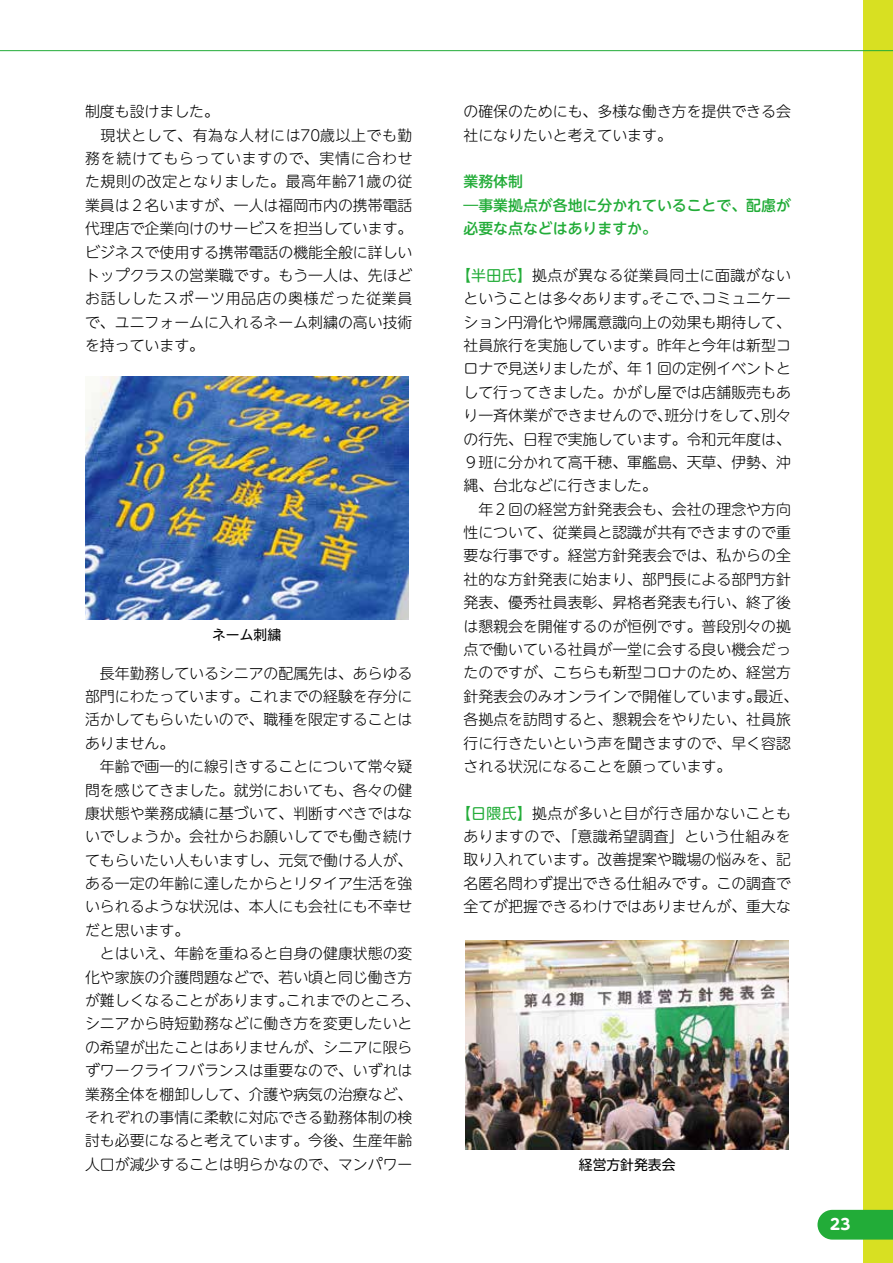
<style>
.page{position:relative;width:893px;height:1263px;background:#fff}
.page>*{position:absolute;margin:0;border:0;box-sizing:border-box;transform-origin:0 0}
.t1{font:700 15px "UD Shin M Go Pro";color:#fff}
.t2{font:300 14.85px/23.4px "UD Shin M Go Pro";color:#000}
.t3{font:500 14.85px/23.4px "UD Shin M Go Pro";color:#22ac38}
.t4{font:13.8px "UD Shin M Go Pro";color:#000}
.s1{font-weight:400;color:#22ac38}
</style>
<div class="page">
<div style="left:863px;top:0;width:30px;height:1263px;background:#d8e022"></div>
<hr style="left:0;top:50px;width:893px;height:1px;background:#22ac38">
<img style="left:85px;top:377px;width:323px;height:242px">
<img style="left:466px;top:941px;width:323px;height:208px">
<div style="left:817px;top:1210px;width:76px;height:29px;background:#22ac38"></div>
<p class="t2" style="left:85px;top:99px;width:329px">制度も設けました。<br>　現状として、有為な人材には70歳以上でも勤務を続けてもらっていますので、実情に合わせた規則の改定となりました。最高年齢71歳の従業員は２名いますが、一人は福岡市内の携帯電話代理店で企業向けのサービスを担当しています。ビジネスで使用する携帯電話の機能全般に詳しいトップクラスの営業職です。もう一人は、先ほどお話ししたスポーツ用品店の奥様だった従業員で、ユニフォームに入れるネーム刺繍の高い技術を持っています。</p>
<p class="t4" style="left:212px;top:623px;width:71px">ネーム刺繍</p>
<p class="t2" style="left:85px;top:660px;width:336px">　長年勤務しているシニアの配属先は、あらゆる部門にわたっています。これまでの経験を存分に活かしてもらいたいので、職種を限定することはありません。<br>　年齢で画一的に線引きすることについて常々疑問を感じてきました。就労においても、各々の健康状態や業務成績に基づいて、判断すべきではないでしょうか。会社からお願いしてでも働き続けてもらいたい人もいますし、元気で働ける人が、ある一定の年齢に達したからとリタイア生活を強いられるような状況は、本人にも会社にも不幸せだと思います。<br>　とはいえ、年齢を重ねると自身の健康状態の変化や家族の介護問題などで、若い頃と同じ働き方が難しくなることがあります。これまでのところ、シニアから時短勤務などに働き方を変更したいとの希望が出たことはありませんが、シニアに限らずワークライフバランスは重要なので、いずれは業務全体を棚卸しして、介護や病気の治療など、それぞれの事情に柔軟に対応できる勤務体制の検討も必要になると考えています。今後、生産年齢人口が減少することは明らかなので、マンパワー</p>
<p class="t2" style="left:463px;top:99px;width:329px">の確保のためにも、多様な働き方を提供できる会社になりたいと考えています。</p>
<p class="t3" style="left:463px;top:169px;width:329px">業務体制<br>―事業拠点が各地に分かれていることで、配慮が必要な点などはありますか。</p>
<p class="t2" style="left:463px;top:263px;width:336px;text-indent:-7px"><span class="s1">【半田氏】</span>拠点が異なる従業員同士に面識がないということは多々あります。そこで、コミュニケーション円滑化や帰属意識向上の効果も期待して、社員旅行を実施しています。昨年と今年は新型コロナで見送りましたが、年１回の定例イベントとして行ってきました。かがし屋では店舗販売もあり一斉休業ができませんので、班分けをして、別々の行先、日程で実施しています。令和元年度は、<br>９班に分かれて高千穂、軍艦島、天草、伊勢、沖縄、台北などに行きました。<br>　年２回の経営方針発表会も、会社の理念や方向性について、従業員と認識が共有できますので重要な行事です。経営方針発表会では、私からの全社的な方針発表に始まり、部門長による部門方針発表、優秀社員表彰、昇格者発表も行い、終了後は懇親会を開催するのが恒例です。普段別々の拠点で働いている社員が一堂に会する良い機会だったのですが、こちらも新型コロナのため、経営方針発表会のみオンラインで開催しています。最近、各拠点を訪問すると、懇親会をやりたい、社員旅行に行きたいという声を聞きますので、早く容認される状況になることを願っています。</p>
<p class="t2" style="left:456px;top:800px;width:336px;text-align:center"><span class="s1">【日隈氏】</span>拠点が多いと目が行き届かないこともありますので、「意識希望調査」という仕組みを取り入れています。改善提案や職場の悩みを、記名匿名問わず提出できる仕組みです。この調査で全てが把握できるわけではありませんが、重大な</p>
<p class="t4" style="left:579px;top:1153px;width:98px">経営方針発表会</p>
<p class="t1" style="left:830px;top:1212px;width:22px">23</p>
</div>
